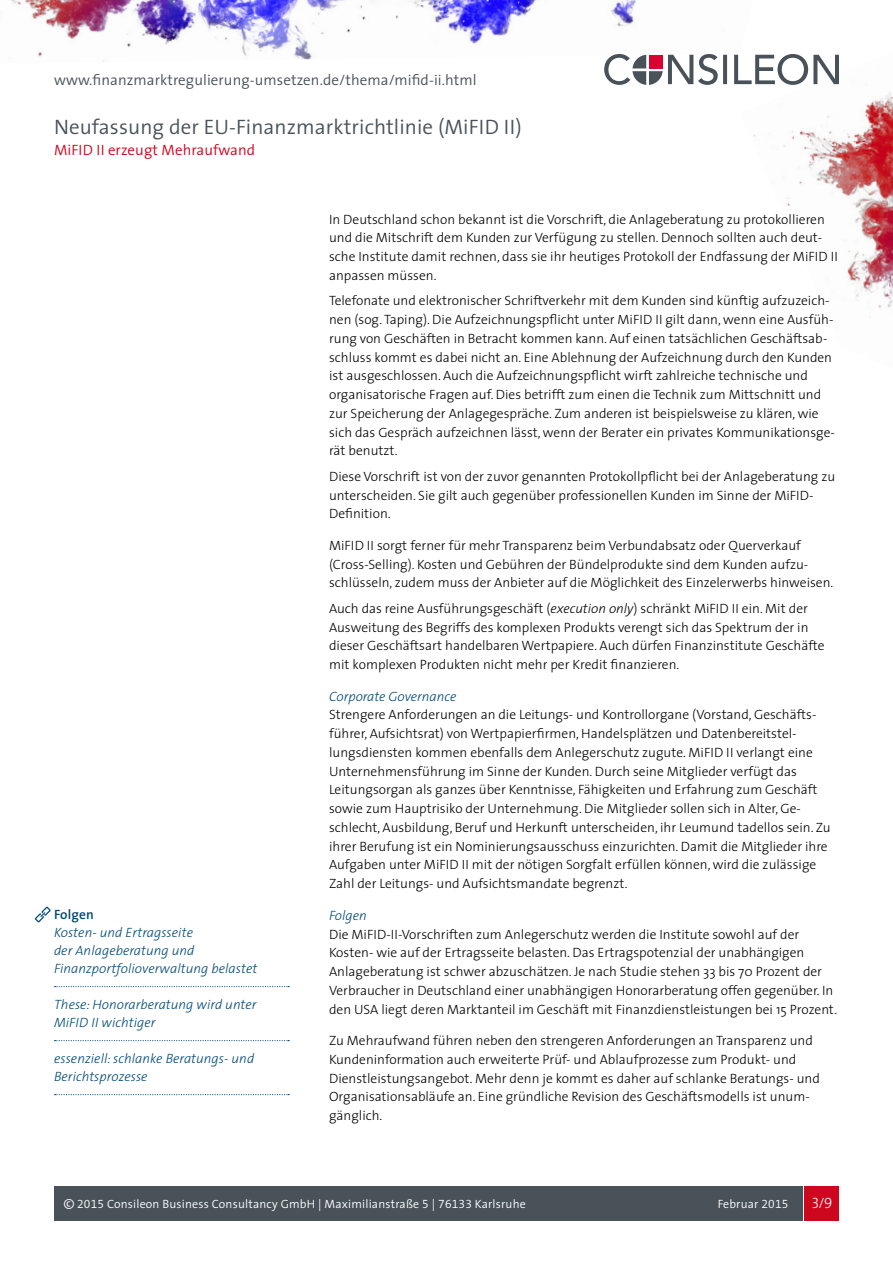
<style>
.page{position:relative;width:893px;height:1263px;background:#fff}
.page>*{position:absolute;margin:0;border:0;box-sizing:border-box;transform-origin:0 0}
.t1{font:300 21px "The Sans";letter-spacing:.005em;color:#485258}
.t2{font:300 15px "The Sans";letter-spacing:.005em;color:#485258}
.t3{font:300 15px "The Sans";letter-spacing:.005em;color:#cd071e}
.t4{font:15px "The Sans Light Expert";color:#fff}
.t5{font:300 13.5px/18.8px "The Sans";color:#000}
.t6{font:italic 300 13.5px/18px "The Sans";letter-spacing:.005em;color:#004877}
.t7{font:600 13.5px "The Sans";letter-spacing:.015em;color:#004877}
.t8{font:300 12px "The Sans";letter-spacing:.015em;color:#fff}
.s1{font-style:italic}
.s2{font-size:15px}
.s3{font-family:"The Sans Semi Light Expert";font-weight:400}
.s4{font-family:"The Sans Light Caps"}
</style>
<div class="page">
<img style="left:753px;top:84px;width:140px;height:234px">
<img style="left:10px;top:0;width:626px;height:62px">
<svg style="left:604px;top:54px;width:235px;height:31px"></svg>
<div style="left:649px;top:55px;width:14px;height:13px;background:#db0031"></div>
<div style="left:54px;top:1186px;width:748px;height:34px;background:#485258"></div>
<div style="left:805px;top:1186px;width:34px;height:34px;background:#cd071e"></div>
<svg style="left:55px;top:986px;width:234px;height:1px"></svg>
<svg style="left:55px;top:1040px;width:234px;height:1px"></svg>
<svg style="left:55px;top:1094px;width:234px;height:1px"></svg>
<svg style="left:35px;top:906px;width:16px;height:16px"></svg>
<p class="t2" style="left:54px;top:67px;width:424px">www.finanzmarktregulierung-umsetzen.de/thema/mifid-ii.html</p>
<h1 class="t1" style="left:54px;top:110px;width:469px">Neufassung der EU-Finanzmarktrichtlinie (MiFID II)</h1>
<p class="t3" style="left:54px;top:138px;width:203px">MiFID II erzeugt Mehraufwand</p>
<p class="t7" style="left:54px;top:903px;width:42px">Folgen</p>
<p class="t6" style="left:54px;top:923px;width:205px">Kosten- und Ertragsseite<br>der Anlageberatung und<br>Finanzportfolioverwaltung belastet</p>
<p class="t6" style="left:54px;top:995px;width:204px">These: Honorarberatung wird unter<br>MiFID II wichtiger</p>
<p class="t6" style="left:54px;top:1049px;width:202px">essenziell: schlanke Beratungs- und<br>Berichtsprozesse</p>
<p class="t5" style="left:329px;top:209px;width:510px">In Deutschland schon bekannt ist die Vorschrift, die Anlageberatung zu protokollieren und die Mitschrift dem Kunden zur Verfügung zu stellen. Dennoch sollten auch deut&shy;sche Institute damit rechnen, dass sie ihr heutiges Protokoll der Endfassung der MiFID II anpassen müssen.</p>
<p class="t5" style="left:329px;top:291px;width:507px">Telefonate und elektronischer Schriftverkehr mit dem Kunden sind künftig aufzuzeich&shy;nen (sog. Taping). Die Aufzeichnungspflicht unter MiFID II gilt dann, wenn eine Ausfüh&shy;rung von Geschäften in Betracht kommen kann. Auf einen tatsächlichen Geschäftsab&shy;schluss kommt es dabei nicht an. Eine Ablehnung der Aufzeichnung durch den Kunden ist ausgeschlossen. Auch die Aufzeichnungspflicht wirft zahlreiche technische und organisatorische Fragen auf. Dies betrifft zum einen die Technik zum Mittschnitt und zur Speicherung der Anlagegespräche. Zum anderen ist beispielsweise zu klären, wie sich das Gespräch aufzeichnen lässt, wenn der Berater ein privates Kommunikationsge&shy;rät benutzt.</p>
<p class="t5" style="left:329px;top:466px;width:508px">Diese Vorschrift ist von der zuvor genannten Protokollpflicht bei der Anlageberatung zu unterscheiden. Sie gilt auch gegenüber professionellen Kunden im Sinne der MiFID-<br>Definition.</p>
<p class="t5" style="left:329px;top:535px;width:506px">MiFID II sorgt ferner für mehr Transparenz beim Verbundabsatz oder Querverkauf (Cross-Selling). Kosten und Gebühren der Bündelprodukte sind dem Kunden aufzu&shy;schlüsseln, zudem muss der Anbieter auf die Möglichkeit des Einzelerwerbs hinweisen.</p>
<p class="t5" style="left:329px;top:598px;width:497px">Auch das reine Ausführungsgeschäft (<span class="s1">execution only</span>) schränkt MiFID II ein. Mit der Ausweitung des Begriffs des komplexen Produkts verengt sich das Spektrum der in dieser Geschäftsart handelbaren Wertpapiere. Auch dürfen Finanzinstitute Geschäfte mit komplexen Produkten nicht mehr per Kredit finanzieren.</p>
<p class="t6" style="left:329px;top:687px;width:129px">Corporate Governance</p>
<p class="t5" style="left:329px;top:705px;width:503px">Strengere Anforderungen an die Leitungs- und Kontrollorgane (Vorstand, Geschäfts&shy;führer, Aufsichtsrat) von Wertpapierfirmen, Handelsplätzen und Datenbereitstel&shy;lungsdiensten kommen ebenfalls dem Anlegerschutz zugute. MiFID II verlangt eine Unternehmensführung im Sinne der Kunden. Durch seine Mitglieder verfügt das Leitungsorgan als ganzes über Kenntnisse, Fähigkeiten und Erfahrung zum Geschäft sowie zum Hauptrisiko der Unternehmung. Die Mitglieder sollen sich in Alter, Ge&shy;schlecht, Ausbildung, Beruf und Herkunft unterscheiden, ihr Leumund tadellos sein. Zu ihrer Berufung ist ein Nominierungsausschuss einzurichten. Damit die Mitglieder ihre Aufgaben unter MiFID II mit der nötigen Sorgfalt erfüllen können, wird die zulässige Zahl der Leitungs- und Aufsichtsmandate begrenzt.</p>
<p class="t6" style="left:329px;top:906px;width:39px">Folgen</p>
<p class="t5" style="left:329px;top:924px;width:510px">Die MiFID-II-Vorschriften zum Anlegerschutz werden die Institute sowohl auf der Kosten- wie auf der Ertragsseite belasten. Das Ertragspotenzial der unabhängigen Anlageberatung ist schwer abzuschätzen. Je nach Studie stehen 33 bis 70 Prozent der Verbraucher in Deutschland einer unabhängigen Honorarberatung offen gegenüber. In den USA liegt deren Marktanteil im Geschäft mit Finanzdienstleistungen bei 15 Prozent.</p>
<p class="t5" style="left:329px;top:1031px;width:492px">Zu Mehraufwand führen neben den strengeren Anforderungen an Transparenz und Kundeninformation auch erweiterte Prüf- und Ablaufprozesse zum Produkt- und Dienstleistungsangebot. Mehr denn je kommt es daher auf schlanke Beratungs- und Organisationsabläufe an. Eine gründliche Revision des Geschäftsmodells ist unum&shy;gänglich.</p>
<p class="t8" style="left:64px;top:1194px;width:464px"><span class="s2">©</span> <span class="s3">2015</span> Consileon Business Consultancy GmbH | Maximilianstraße <span class="s3">5</span> | <span class="s3">76133</span> Karlsruhe</p>
<p class="t8" style="left:718px;top:1193px;width:72px">Februar <span class="s3">2015</span></p>
<p class="t4" style="left:812px;top:1191px;width:22px"><span class="s4">3</span>/9</p>
</div>
